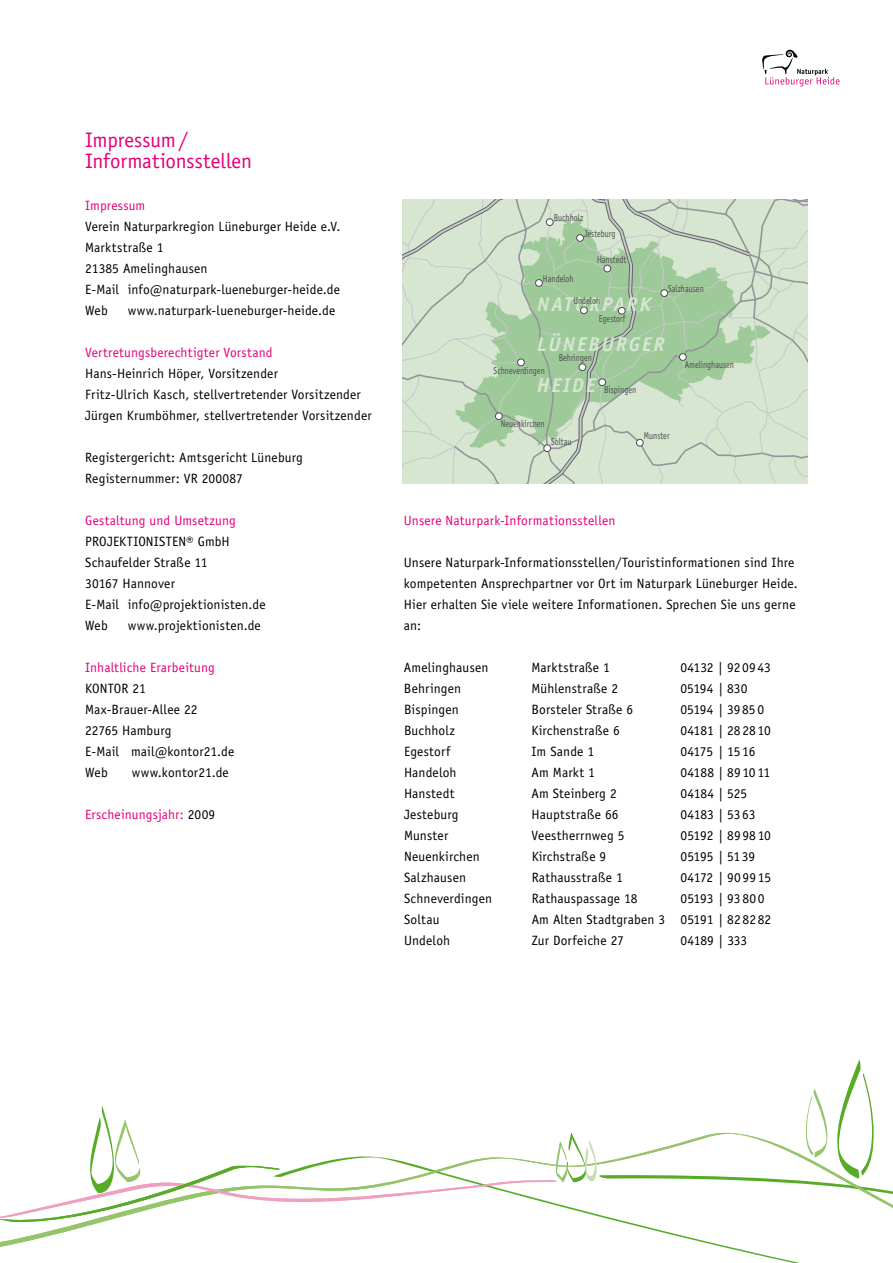
<style>
.page{position:relative;width:893px;height:1263px;background:#fff}
.page>*{position:absolute;margin:0;border:0;box-sizing:border-box;transform-origin:0 0}
.t1{font:21px/21px "Officina Sans";color:#e2007a}
.t2{font:italic 700 20.1px/40px "Officina Sans";letter-spacing:.1em;color:#d6e6d1}
.t3{font:13.5px/21px "Officina Sans";letter-spacing:.01em;color:#000}
.t4{font:13.5px "Officina Sans";letter-spacing:.01em;color:#e2007a}
.t5{font:13.5px "Officina Sans";letter-spacing:-.01em;color:#000}
.t6{font:13.5px "Officina Sans";letter-spacing:-.015em;color:#000}
.t7{font:10.05px "Officina Sans";color:#4c4c4e;scale:.8 1}
.s1{color:#000}
</style>
<div class="page">
<svg style="left:280px;top:1156px;width:613px;height:107px"></svg>
<svg style="left:0;top:1180px;width:557px;height:83px"></svg>
<svg style="left:0;top:1106px;width:280px;height:118px"></svg>
<svg style="left:556px;top:1060px;width:337px;height:143px"></svg>
<svg style="left:762px;top:49px;width:78px;height:38px"></svg>
<svg style="left:403px;top:200px;width:405px;height:283px;background:#c2d9be"></svg>
<div style="left:576px;top:234px;width:8px;height:8px;border:1px solid #4c4c4e;border-radius:50%"></div>
<div style="left:546px;top:219px;width:7px;height:6px;background:#fff;border-radius:50%"></div>
<div style="left:546px;top:218px;width:7px;height:8px;border:1px solid #4c4c4e;border-radius:50%"></div>
<div style="left:661px;top:290px;width:7px;height:6px;background:#fff;border-radius:50%"></div>
<div style="left:660px;top:289px;width:8px;height:8px;border:1px solid #4c4c4e;border-radius:50%"></div>
<div style="left:618px;top:307px;width:7px;height:7px;background:#fff;border-radius:50%"></div>
<div style="left:618px;top:307px;width:8px;height:8px;border:1px solid #4c4c4e;border-radius:50%"></div>
<div style="left:679px;top:354px;width:7px;height:6px;background:#fff;border-radius:50%"></div>
<div style="left:679px;top:353px;width:8px;height:8px;border:1px solid #4c4c4e;border-radius:50%"></div>
<div style="left:495px;top:413px;width:7px;height:7px;background:#fff;border-radius:50%"></div>
<div style="left:495px;top:412px;width:8px;height:8px;border:1px solid #4c4c4e;border-radius:50%"></div>
<div style="left:544px;top:445px;width:7px;height:7px;background:#fff;border-radius:50%"></div>
<div style="left:543px;top:444px;width:8px;height:8px;border:1px solid #4c4c4e;border-radius:50%"></div>
<div style="left:636px;top:439px;width:7px;height:7px;background:#fff;border-radius:50%"></div>
<div style="left:636px;top:439px;width:8px;height:7px;border:1px solid #4c4c4e;border-radius:50%"></div>
<h1 class="t1" style="left:85px;top:129px;width:169px">Impressum/<br>Informationsstellen</h1>
<p class="t4" style="left:85px;top:198px;width:62px">Impressum</p>
<p class="t3" style="left:85px;top:216px;width:257px">Verein Naturparkregion Lüneburger Heide e.V.<br>Marktstraße 1<br>21385 Amelinghausen<br>E-Mail info@naturpark-lueneburger-heide.de<br>Web</p>
<p class="t3" style="left:128px;top:300px;width:209px">www.naturpark-lueneburger-heide.de</p>
<p class="t4" style="left:85px;top:345px;width:189px">Vertretungsberechtigter Vorstand</p>
<p class="t3" style="left:85px;top:363px;width:288px">Hans-Heinrich Höper, Vorsitzender<br>Fritz-Ulrich Kasch, stellvertretender Vorsitzender<br>Jürgen Krumböhmer, stellvertretender Vorsitzender</p>
<p class="t3" style="left:85px;top:447px;width:219px">Registergericht: Amtsgericht Lüneburg<br>Registernummer: VR 200087</p>
<p class="t4" style="left:85px;top:513px;width:152px">Gestaltung und Umsetzung</p>
<p class="t3" style="left:85px;top:531px;width:182px">PROJEKTIONISTEN® GmbH<br>Schaufelder Straße 11<br>30167 Hannover<br>E-Mail info@projektionisten.de<br>Web</p>
<p class="t3" style="left:128px;top:615px;width:135px">www.projektionisten.de</p>
<p class="t4" style="left:85px;top:660px;width:131px">Inhaltliche Erarbeitung</p>
<p class="t3" style="left:85px;top:678px;width:151px">KONTOR 21<br>Max-Brauer-Allee 22<br>22765 Hamburg<br>E-Mail mail@kontor21.de<br>Web</p>
<p class="t3" style="left:132px;top:762px;width:99px">www.kontor21.de</p>
<p class="t4" style="left:85px;top:807px;width:132px">Erscheinungsjahr: <span class="s1">2009</span></p>
<p class="t7" style="left:554px;top:212px;width:38px">Buchholz</p>
<p class="t7" style="left:584px;top:227px;width:41px">Jesteburg</p>
<p class="t7" style="left:543px;top:272px;width:40px">Handeloh</p>
<p class="t7" style="left:597px;top:254px;width:38px">Hanstedt</p>
<p class="t7" style="left:668px;top:283px;width:46px">Salzhausen</p>
<p class="t7" style="left:573px;top:295px;width:35px">Undeloh</p>
<h2 class="t2" style="left:537px;top:284px;width:129px">NATURPARK<br>LÜNEBURGER<br>HEIDE</h2>
<p class="t7" style="left:599px;top:313px;width:35px">Egestorf</p>
<p class="t7" style="left:559px;top:352px;width:43px">Behringen</p>
<p class="t7" style="left:494px;top:364px;width:66px">Schneverdingen</p>
<p class="t7" style="left:604px;top:384px;width:42px">Bispingen</p>
<p class="t7" style="left:501px;top:418px;width:56px">Neuenkirchen</p>
<p class="t7" style="left:551px;top:435px;width:27px">Soltau</p>
<p class="t7" style="left:644px;top:430px;width:34px">Munster</p>
<p class="t7" style="left:685px;top:359px;width:63px">Amelinghausen</p>
<p class="t4" style="left:404px;top:513px;width:213px">Unsere Naturpark-Informationsstellen</p>
<p class="t3" style="left:404px;top:552px;width:395px">Unsere Naturpark-Informationsstellen/Touristinformationen sind Ihre kompetenten Ansprechpartner vor Ort im Naturpark Lüneburger Heide.<br>Hier erhalten Sie viele weitere Informationen. Sprechen Sie uns gerne an:</p>
<p class="t3" style="left:404px;top:657px;width:86px">Amelinghausen</p>
<p class="t3" style="left:531px;top:657px;width:80px">Marktstraße 1</p>
<p class="t3" style="left:680px;top:657px;width:92px">04132 | 920943</p>
<p class="t3" style="left:404px;top:678px;width:59px">Behringen</p>
<p class="t3" style="left:532px;top:678px;width:88px">Mühlenstraße 2</p>
<p class="t3" style="left:680px;top:678px;width:69px">05194 | 830</p>
<p class="t3" style="left:404px;top:699px;width:56px">Bispingen</p>
<p class="t3" style="left:532px;top:699px;width:103px">Borsteler Straße 6</p>
<p class="t3" style="left:680px;top:699px;width:85px">05194 | 3985 0</p>
<p class="t3" style="left:404px;top:720px;width:53px">Buchholz</p>
<p class="t3" style="left:532px;top:720px;width:90px">Kirchenstraße 6</p>
<p class="t3" style="left:680px;top:720px;width:92px">04181 | 282810</p>
<p class="t3" style="left:404px;top:741px;width:48px">Egestorf</p>
<p class="t3" style="left:532px;top:741px;width:64px">Im Sande 1</p>
<p class="t6" style="left:680px;top:744px;width:77px">04175 | 1516</p>
<p class="t3" style="left:404px;top:762px;width:54px">Handeloh</p>
<p class="t3" style="left:532px;top:762px;width:65px">Am Markt 1</p>
<p class="t3" style="left:680px;top:762px;width:91px">04188 | 891011</p>
<p class="t3" style="left:404px;top:783px;width:52px">Hanstedt</p>
<p class="t3" style="left:532px;top:783px;width:87px">Am Steinberg 2</p>
<p class="t3" style="left:680px;top:783px;width:68px">04184 | 525</p>
<p class="t3" style="left:404px;top:804px;width:56px">Jesteburg</p>
<p class="t3" style="left:532px;top:804px;width:89px">Hauptstraße 66</p>
<p class="t3" style="left:680px;top:804px;width:77px">04183 | 53 63</p>
<p class="t3" style="left:404px;top:825px;width:46px">Munster</p>
<p class="t3" style="left:532px;top:825px;width:94px">Veestherrnweg 5</p>
<p class="t3" style="left:680px;top:825px;width:92px">05192 | 8998 10</p>
<p class="t3" style="left:404px;top:846px;width:77px">Neuenkirchen</p>
<p class="t3" style="left:532px;top:846px;width:76px">Kirchstraße 9</p>
<p class="t5" style="left:680px;top:849px;width:76px">05195 | 51 39</p>
<p class="t3" style="left:404px;top:867px;width:64px">Salzhausen</p>
<p class="t3" style="left:532px;top:867px;width:93px">Rathausstraße 1</p>
<p class="t3" style="left:680px;top:867px;width:92px">04172 | 90 99 15</p>
<p class="t3" style="left:404px;top:888px;width:89px">Schneverdingen</p>
<p class="t3" style="left:532px;top:888px;width:107px">Rathauspassage 18</p>
<p class="t5" style="left:680px;top:891px;width:85px">05193 | 93 80 0</p>
<p class="t3" style="left:404px;top:909px;width:37px">Soltau</p>
<p class="t3" style="left:532px;top:909px;width:241px">Am Alten Stadtgraben 3 05191 | 8282 82</p>
<p class="t3" style="left:404px;top:930px;width:48px">Undeloh</p>
<p class="t3" style="left:532px;top:930px;width:94px">Zur Dorfeiche 27</p>
<p class="t5" style="left:681px;top:933px;width:68px">04189 | 333</p>
</div>
